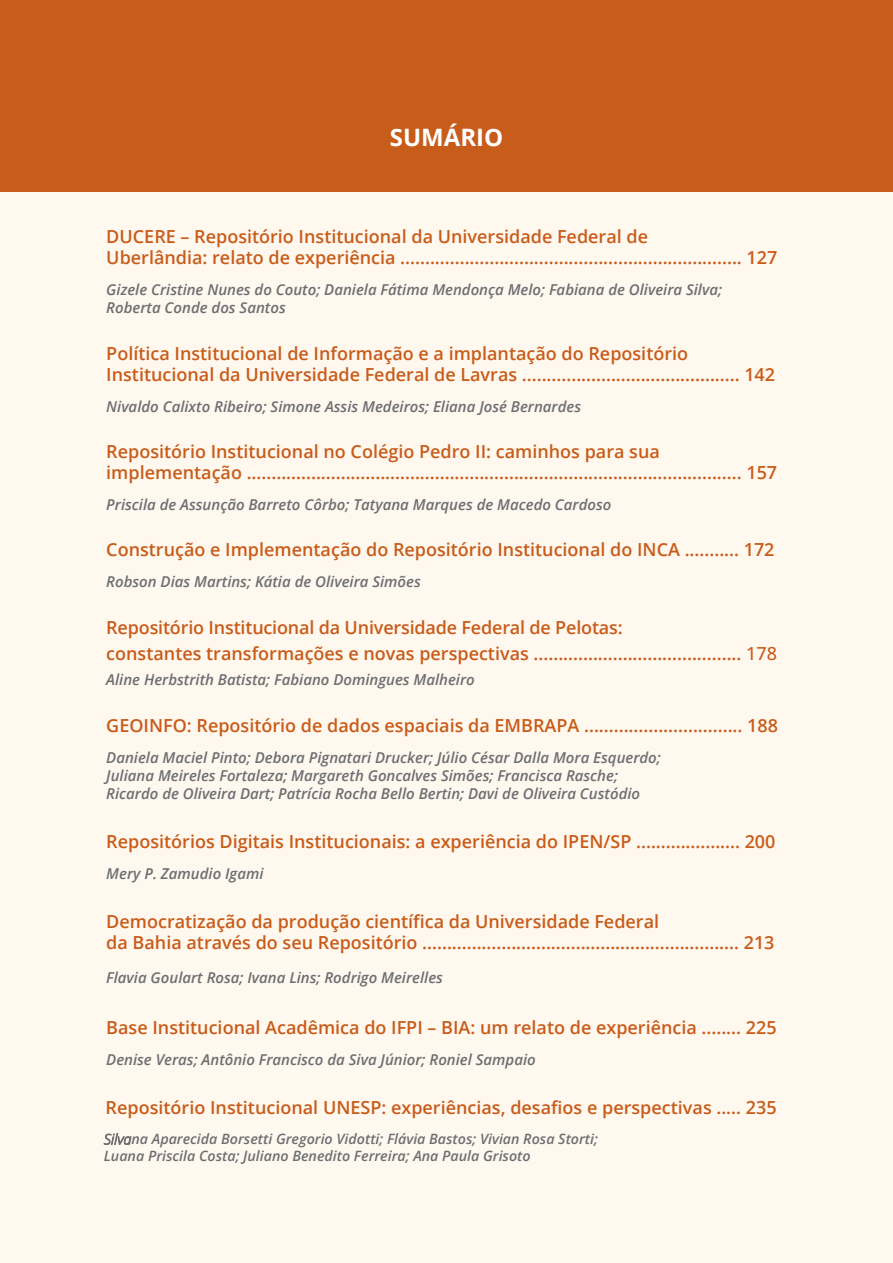
<style>
.page{position:relative;width:893px;height:1263px;background:#fff}
.page>*{position:absolute;margin:0;border:0;box-sizing:border-box;transform-origin:0 0}
.titulo-principal{font:700 24px "Open Sans";color:#fff}
.titulo2-sumario{font:600 18px/21px "Open Sans";color:#c85c1a}
.t1{font:600 18px "Open Sans";color:#c85c1a}
.autores-sumario{font:italic 600 15px/18px "Open Sans";color:#6d6e71}
.t2{font:italic 600 14.25px/17.1px "Open Sans";color:#6d6e71}
.s1{font-weight:500}
.s2{font-weight:300}
</style>
<div class="page">
<div style="left:1px;top:1px;width:892px;height:1262px;background:#fff8ef"></div>
<div style="left:0;top:0;width:892px;height:191px;background:#c85c1a"></div>
<p class="titulo-principal" style="left:390px;top:120px;width:115px">SUMÁRIO</p>
<p class="titulo2-sumario" style="left:106px;top:226px;width:672px">DUCERE – Repositório Institucional da Universidade Federal de<br>Uberlândia: relato de experiência ..................................................................... 127</p>
<p class="autores-sumario" style="left:106px;top:280px;width:617px">Gizele Cristine Nunes do Couto; Daniela Fátima Mendonça Melo; Fabiana de Oliveira Silva;<br>Roberta Conde dos Santos</p>
<p class="titulo2-sumario" style="left:106px;top:342px;width:670px">Política Institucional de Informação e a implantação do Repositório<br>Institucional da Universidade Federal de Lavras ............................................ 142</p>
<p class="autores-sumario" style="left:106px;top:397px;width:476px">Nivaldo Calixto Ribeiro; Simone Assis Medeiros; Eliana José Bernardes</p>
<p class="titulo2-sumario" style="left:106px;top:441px;width:672px">Repositório Institucional no Colégio Pedro II: caminhos para sua implementação .................................................................................................... 157</p>
<p class="autores-sumario" style="left:106px;top:495px;width:507px">Priscila de Assunção Barreto Côrbo; Tatyana Marques de Macedo Cardoso</p>
<p class="titulo2-sumario" style="left:106px;top:539px;width:670px">Construção e Implementação do Repositório Institucional do INCA ........... 172</p>
<p class="autores-sumario" style="left:106px;top:572px;width:316px">Robson Dias Martins; Kátia de Oliveira Simões</p>
<p class="titulo2-sumario" style="left:106px;top:613px;width:672px;line-height:26.4px">Repositório Institucional da Universidade Federal de Pelotas:<br>constantes transformações e novas perspectivas .......................................... <span class="s1">178</span></p>
<p class="autores-sumario" style="left:106px;top:671px;width:370px">Aline Herbstrith Batista; Fabiano Domingues Malheiro</p>
<p class="titulo2-sumario" style="left:106px;top:714px;width:673px">GEOINFO: Repositório de dados espaciais da EMBRAPA ................................ 188</p>
<p class="autores-sumario" style="left:106px;top:748px;width:556px">Daniela Maciel Pinto; Debora Pignatari Drucker; Júlio César Dalla Mora Esquerdo;</p>
<p class="autores-sumario" style="left:106px;top:766px;width:535px">Juliana Meireles Fortaleza; Margareth Goncalves Simões; Francisca Rasche;<br>Ricardo de Oliveira Dart; Patrícia Rocha Bello Bertin; Davi de Oliveira Custódio</p>
<p class="titulo2-sumario" style="left:106px;top:831px;width:671px">Repositórios Digitais Institucionais: a experiência do IPEN/SP ..................... 200</p>
<p class="autores-sumario" style="left:106px;top:864px;width:159px">Mery P. Zamudio Igami</p>
<p class="titulo2-sumario" style="left:106px;top:911px;width:670px">Democratização da produção científica da Universidade Federal<br>da Bahia através do seu Repositório ................................................................ 213</p>
<p class="autores-sumario" style="left:106px;top:968px;width:338px">Flavia Goulart Rosa; Ivana Lins; Rodrigo Meirelles</p>
<p class="titulo2-sumario" style="left:106px;top:1017px;width:672px">Base Institucional Acadêmica do IFPI – BIA: um relato de experiência ........ 225</p>
<p class="autores-sumario" style="left:106px;top:1050px;width:431px">Denise Veras; Antônio Francisco da Siva Júnior; Roniel Sampaio</p>
<p class="t1" style="left:106px;top:1095px;width:672px">Repositório Institucional UNESP: experiências, desafios e perspectivas ..... 235</p>
<p class="t2" style="left:104px;top:1130px;width:496px"><span class="s2">Silva</span>na Aparecida Borsetti Gregorio Vidotti; Flávia Bastos; Vivian Rosa Storti;<br>Luana Priscila Costa; Juliano Benedito Ferreira; Ana Paula Grisoto</p>
</div>
